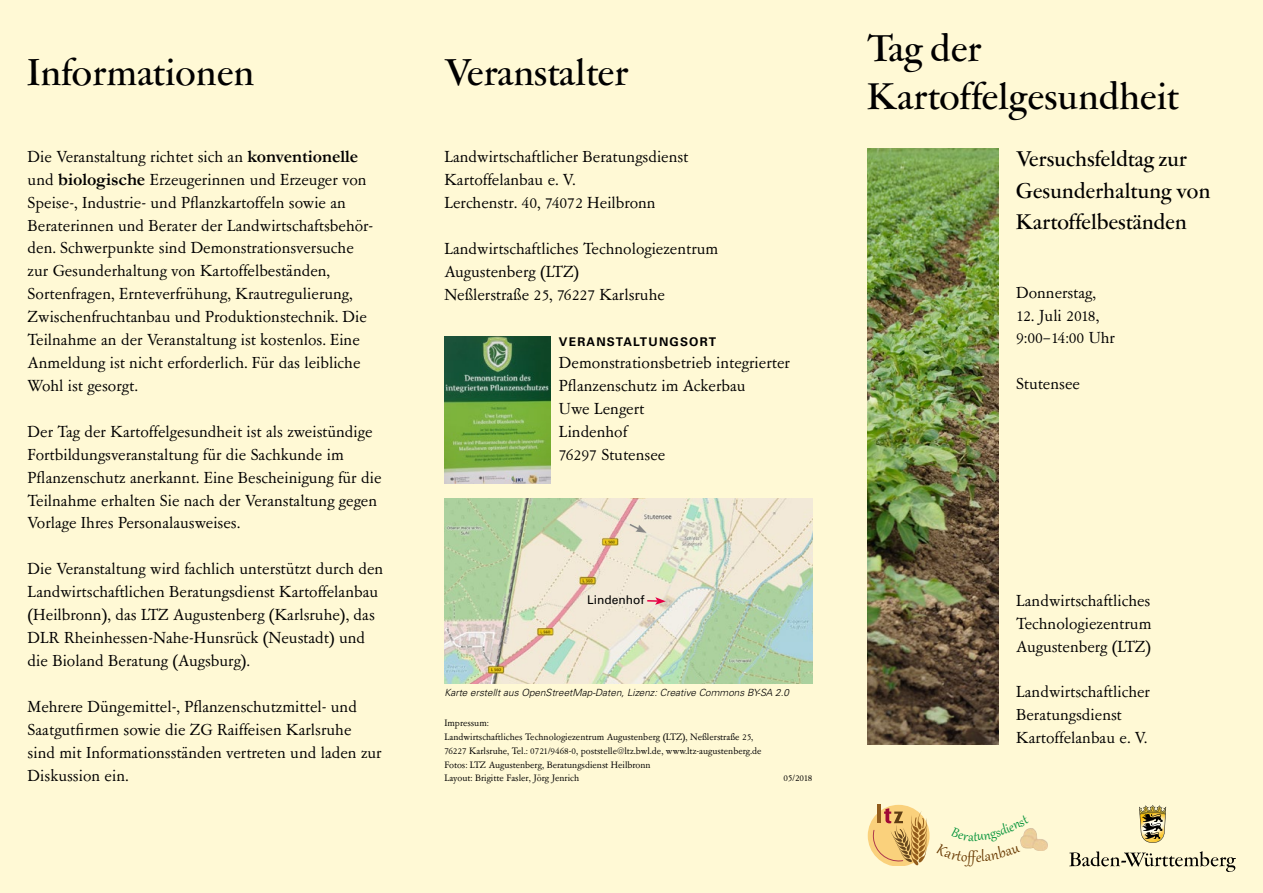
<style>
.page{position:relative;width:1263px;height:893px;background:#fff9d5}
.page>*{position:absolute;margin:0;border:0;box-sizing:border-box;transform-origin:0 0}
.t1{font:500 42px/48.3px "Garamont Amst SH";letter-spacing:.015em;color:#000}
.t2{font:500 24px/31.2px "Garamont Amst SH";letter-spacing:.015em;color:#000}
.t3{font:18px/23px "Garamont Amst SB";color:#000}
.t4{font:17.85px "Gabriola";color:#683800}
.t5{font:700 12px "Univers";letter-spacing:.1em;color:#000}
.t6{font:12px "Univers";color:#000}
.t7{font:10.5px/13.8px "Garamont Amst SB";color:#000}
.t8{font:italic 300 9.9px "Univers";color:#000}
.s1{font-family:"Garamond";font-weight:700}
</style>
<div class="page">
<svg style="left:1069px;top:851px;width:167px;height:21px"></svg>
<svg style="left:1139px;top:805px;width:27px;height:38px"></svg>
<hr style="left:877px;top:804px;width:4px;height:19px;background:#925c1c">
<svg style="left:868px;top:805px;width:61px;height:60px"></svg>
<img style="left:867px;top:149px;width:131px;height:595px">
<img style="left:1029px;top:828px;width:19px;height:23px">
<img style="left:444px;top:337px;width:106px;height:146px">
<img style="left:444px;top:499px;width:368px;height:185px">
<svg style="left:647px;top:597px;width:19px;height:8px"></svg>
<svg style="left:628px;top:522px;width:19px;height:11px"></svg>
<svg style="left:1020px;top:828px;width:9px;height:21px"></svg>
<h1 class="t1" style="left:28px;top:50px;width:228px">Informationen</h1>
<h1 class="t1" style="left:444px;top:50px;width:186px">Veranstalter</h1>
<p class="t3" style="left:28px;top:146px;width:346px">Die Veranstaltung richtet sich an <span class="s1">konventionelle </span>und <span class="s1">biologische</span> Erzeugerinnen und Erzeuger von Speise-, Industrie- und Pflanzkartoffeln sowie an Beraterinnen und Berater der Landwirtschaftsbehör&shy;den. Schwerpunkte sind Demonstrationsversuche zur Gesunderhaltung von Kartoffelbeständen, Sortenfragen, Ernteverfrühung, Krautregulierung, Zwischenfruchtanbau und Produktionstechnik. Die Teilnahme an der Veranstaltung ist kostenlos. Eine Anmeldung ist nicht erforderlich. Für das leibliche Wohl ist gesorgt.</p>
<p class="t3" style="left:28px;top:421px;width:355px">Der Tag der Kartoffelgesundheit ist als zweistündige Fortbildungsveranstaltung für die Sachkunde im Pflanzenschutz anerkannt. Eine Bescheinigung für die Teilnahme erhalten Sie nach der Veranstaltung gegen Vorlage Ihres Personalausweises.</p>
<p class="t3" style="left:28px;top:558px;width:357px">Die Veranstaltung wird fachlich unterstützt durch den Landwirtschaftlichen Beratungsdienst Kartoffelanbau (Heilbronn), das LTZ Augustenberg (Karlsruhe), das DLR Rheinhessen-Nahe-Hunsrück (Neustadt) und die Bioland Beratung (Augsburg).</p>
<p class="t3" style="left:28px;top:696px;width:356px">Mehrere Düngemittel-, Pflanzenschutzmittel- und Saatgutfirmen sowie die ZG Raiffeisen Karlsruhe sind mit Informationsständen vertreten und laden zur Diskussion ein.</p>
<p class="t3" style="left:444px;top:146px;width:245px">Landwirtschaftlicher Beratungsdienst<br>Kartoffelanbau e. V.<br>Lerchenstr. 40, 74072 Heilbronn</p>
<p class="t3" style="left:444px;top:238px;width:276px">Landwirtschaftliches Technologiezentrum<br>Augustenberg (LTZ)<br>Neßlerstraße 25, 76227 Karlsruhe</p>
<p class="t5" style="left:559px;top:334px;width:159px">VERANSTALTUNGSORT</p>
<p class="t3" style="left:559px;top:352px;width:232px">Demonstrationsbetrieb integrierter<br>Pflanzenschutz im Ackerbau<br>Uwe Lengert<br>Lindenhof<br>76297 Stutensee</p>
<p class="t6" style="left:587px;top:593px;width:59px">Lindenhof</p>
<p class="t8" style="left:444px;top:686px;width:346px">Karte erstellt aus OpenStreetMap-Daten, Lizenz: Creative Commons BY-SA 2.0</p>
<p class="t7" style="left:444px;top:717px;width:319px">Impressum:<br>Landwirtschaftliches Technologiezentrum Augustenberg (LTZ), Neßlerstraße 25, 76227 Karlsruhe, Tel.: 0721/9468-0, poststelle@ltz.bwl.de, www.ltz-augustenberg.de Fotos: LTZ Augustenberg, Beratungsdienst Heilbronn<br>Layout: Brigitte Fasler, Jörg Jenrich</p>
<p class="t7" style="left:783px;top:772px;width:30px">05/2018</p>
<h1 class="t1" style="left:867px;top:26px;width:313px">Tag der<br>Kartoffelgesundheit</h1>
<h2 class="t2" style="left:1016px;top:145px;width:195px">Versuchsfeldtag zur<br>Gesunderhaltung von<br>Kartoffelbeständen</h2>
<p class="t3" style="left:1016px;top:282px;width:81px">Donnerstag,</p>
<p class="t3" style="left:1016px;top:304px;width:100px">12. Juli 2018,<br>9:00–14:00 Uhr</p>
<p class="t3" style="left:1016px;top:373px;width:65px">Stutensee</p>
<p class="t3" style="left:1016px;top:590px;width:137px;text-align:justify">Landwirtschaftliches Technologiezentrum Augustenberg (LTZ)</p>
<p class="t3" style="left:1016px;top:681px;width:135px">Landwirtschaftlicher<br>Beratungsdienst<br>Kartoffelanbau e. V.</p>
<p class="t4" style="left:967px;top:850px;width:10px">ff</p>
</div>
